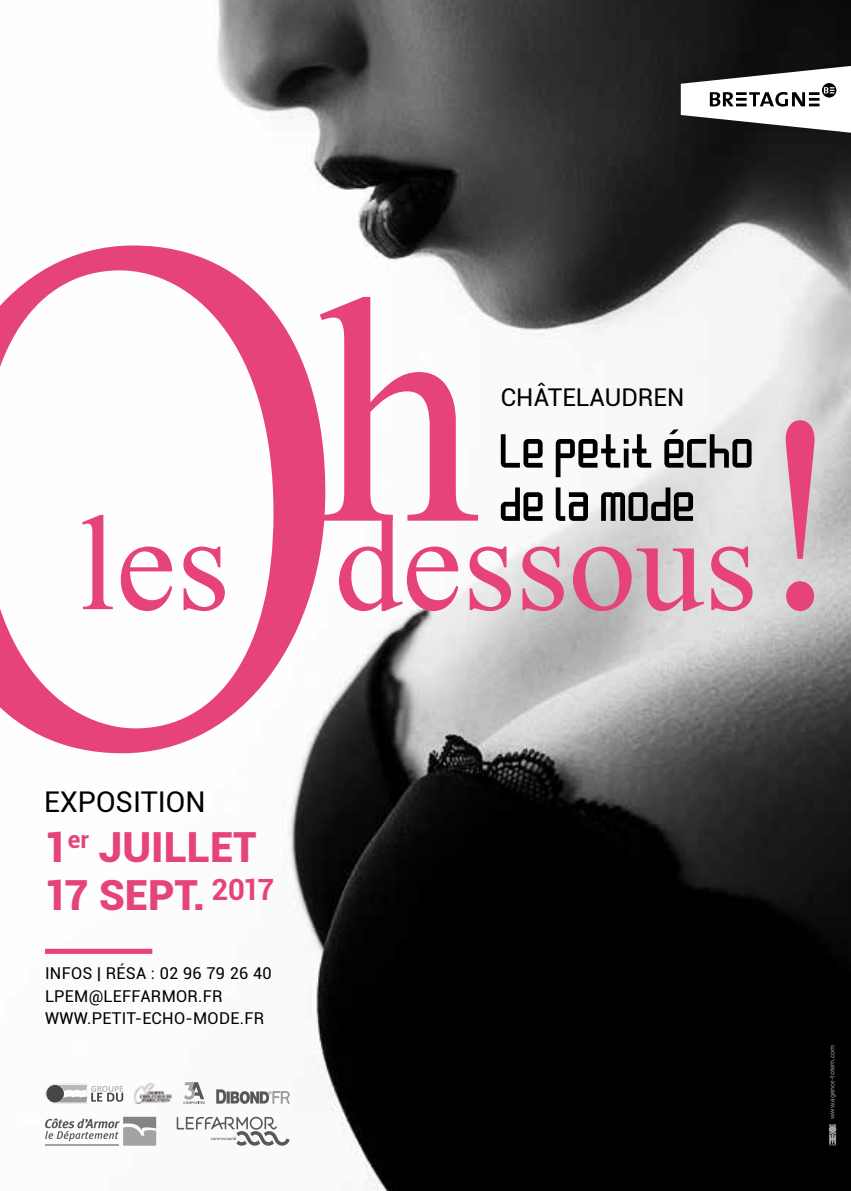
<style>
.page{position:relative;width:851px;height:1191px;background:#fff}
.page>*{position:absolute;margin:0;border:0;box-sizing:border-box;transform-origin:0 0}
.t1{font:76.4px "Enlatique Rounded";color:#000}
.t2{font:900 41.6px/48.2px "Roboto";color:#e6437b}
.t3{font:28.6px "Roboto";color:#000}
.t4{font:24.4px "Roboto";color:#000}
.t5{font:16.4px/22.4px "Roboto";letter-spacing:.02em;color:#000}
.t6{font:7.2px "Myriad Pro";color:#a2a3a5}
</style>
<div class="page">
<img style="left:45px;top:0;width:805px;height:1191px">
<svg style="left:45px;top:1116px;width:111px;height:29px"></svg>
<svg style="left:216px;top:1089px;width:73px;height:14px"></svg>
<svg style="left:183px;top:1082px;width:22px;height:21px"></svg>
<svg style="left:177px;top:1116px;width:112px;height:29px"></svg>
<svg style="left:45px;top:1083px;width:78px;height:20px"></svg>
<img style="left:135px;top:1083px;width:37px;height:20px">
<div style="left:45px;top:948px;width:107px;height:6px;background:#e6437b"></div>
<svg style="left:0;top:245px;width:325px;height:508px"></svg>
<svg style="left:339px;top:420px;width:475px;height:191px"></svg>
<svg style="left:320px;top:297px;width:158px;height:223px"></svg>
<svg style="left:82px;top:515px;width:143px;height:96px"></svg>
<svg style="left:680px;top:66px;width:170px;height:67px"></svg>
<svg style="left:829px;top:1124px;width:6px;height:21px"></svg>
<h3 class="t3" style="left:44px;top:781px;width:163px">EXPOSITION</h3>
<h2 class="t2" style="left:44px;top:821px;width:232px">1<sup>er</sup> JUILLET<br>17 SEPT. <sup>2017</sup></h2>
<p class="t5" style="left:45px;top:961px;width:228px">INFOS | RÉSA : 02 96 79 26 40<br>LPEM@LEFFARMOR.FR<br>WWW.PETIT-ECHO-MODE.FR</p>
<h3 class="t4" style="left:500px;top:380px;width:185px">CHÂTELAUDREN</h3>
<h1 class="t1" style="left:500px;top:396px;width:256px">Le petit écho</h1>
<h1 class="t1" style="left:500px;top:450px;width:197px">de la mode</h1>
<p class="t6" style="left:827px;top:1119px;width:75px;rotate:-90deg">www.agence-totem.com</p>
</div>
